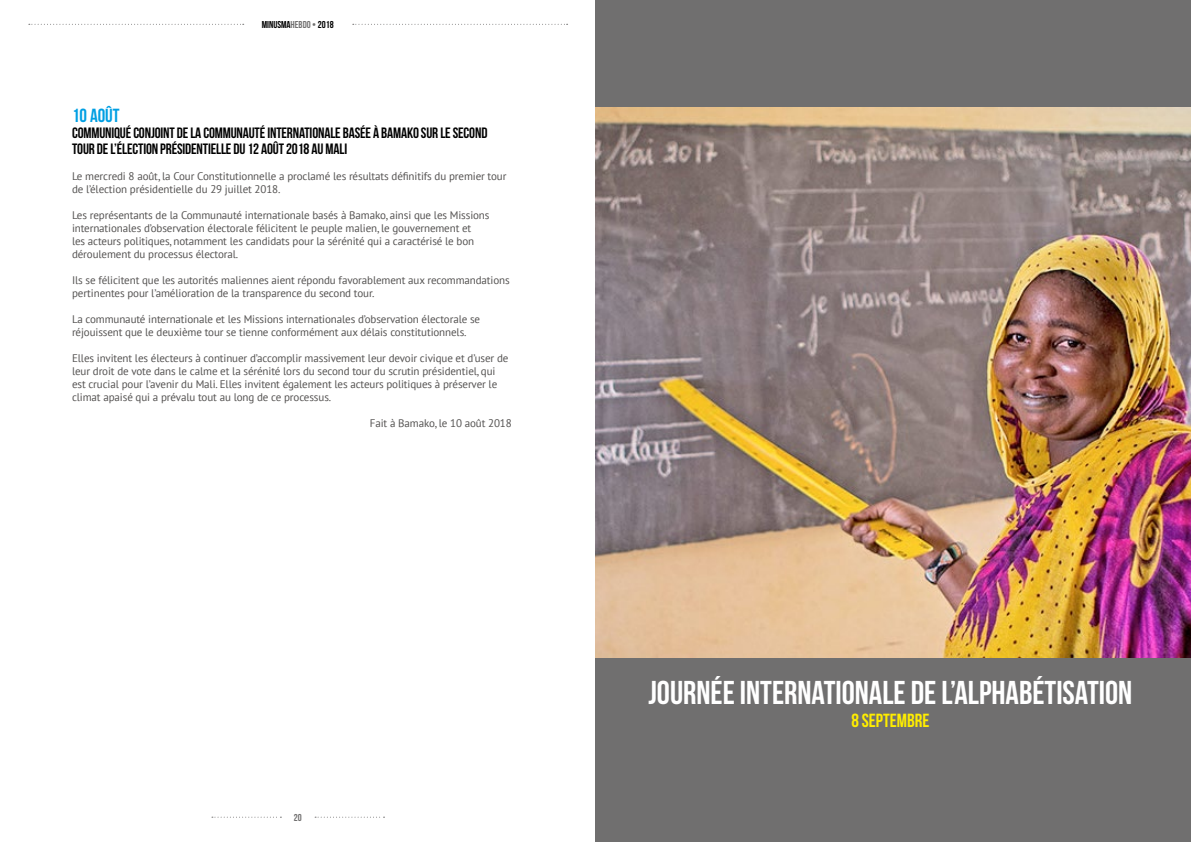
<style>
.page{position:relative;width:1191px;height:842px;background:#fff}
.page>*{position:absolute;margin:0;border:0;box-sizing:border-box;transform-origin:0 0}
.t1{font:33px "Bebas Neue";color:#fff}
.t2{font:19px "Bebas Neue";color:#ffed00}
.t3{font:19px "Bebas Neue";color:#009fe3}
.t4{font:15px/16px "Bebas Neue";letter-spacing:-.01em;color:#000}
.t5{font:11px/13px "PT Sans";letter-spacing:-.01em;color:#535150}
.t6{font:10px "Bebas Neue";color:#000}
.t7{font:10px "Bebas Neue";color:#706f6f}
.s1{color:#706f6f}
</style>
<div class="page">
<svg style="left:29px;top:24px;width:215px;height:1px"></svg>
<svg style="left:353px;top:24px;width:214px;height:1px"></svg>
<div style="left:595px;top:0;width:596px;height:842px;background:#706f6f"></div>
<img style="left:595px;top:108px;width:596px;height:549px">
<svg style="left:315px;top:817px;width:69px;height:1px"></svg>
<svg style="left:212px;top:817px;width:69px;height:1px"></svg>
<p class="t6" style="left:262px;top:19px;width:73px">MINUSMA<span class="s1">HEBDO •</span> 2018</p>
<h2 class="t3" style="left:72px;top:105px;width:49px">10 AOÛT</h2>
<h3 class="t4" style="left:72px;top:125px;width:417px">COMMUNIQUÉ CONJOINT DE LA COMMUNAUTÉ INTERNATIONALE BASÉE À BAMAKO SUR LE SECOND<br>TOUR DE L’ÉLECTION PRÉSIDENTIELLE DU 12 AOÛT 2018 AU MALI</h3>
<p class="t5" style="left:72px;top:170px;width:436px">Le mercredi 8 août, la Cour Constitutionnelle a proclamé les résultats définitifs du premier tour de l’élection présidentielle du 29 juillet 2018.</p>
<p class="t5" style="left:72px;top:209px;width:419px">Les représentants de la Communauté internationale basés à Bamako, ainsi que les Missions internationales d’observation électorale félicitent le peuple malien, le gouvernement et<br>les acteurs politiques, notamment les candidats pour la sérénité qui a caractérisé le bon déroulement du processus électoral.</p>
<p class="t5" style="left:72px;top:274px;width:439px">Ils se félicitent que les autorités maliennes aient répondu favorablement aux recommandations pertinentes pour l’amélioration de la transparence du second tour.</p>
<p class="t5" style="left:72px;top:313px;width:410px">La communauté internationale et les Missions internationales d’observation électorale se réjouissent que le deuxième tour se tienne conformément aux délais constitutionnels.</p>
<p class="t5" style="left:72px;top:352px;width:438px">Elles invitent les électeurs à continuer d’accomplir massivement leur devoir civique et d’user de leur droit de vote dans le calme et la sérénité lors du second tour du scrutin présidentiel, qui est crucial pour l’avenir du Mali. Elles invitent également les acteurs politiques à préserver le climat apaisé qui a prévalu tout au long de ce processus.</p>
<p class="t5" style="left:370px;top:417px;width:143px">Fait à Bamako, le 10 août 2018</p>
<p class="t7" style="left:294px;top:812px;width:9px">20</p>
<h1 class="t1" style="left:648px;top:674px;width:485px">JOURNÉE INTERNATIONALE DE L’ALPHABÉTISATION</h1>
<h2 class="t2" style="left:851px;top:710px;width:80px">8 SEPTEMBRE</h2>
</div>
